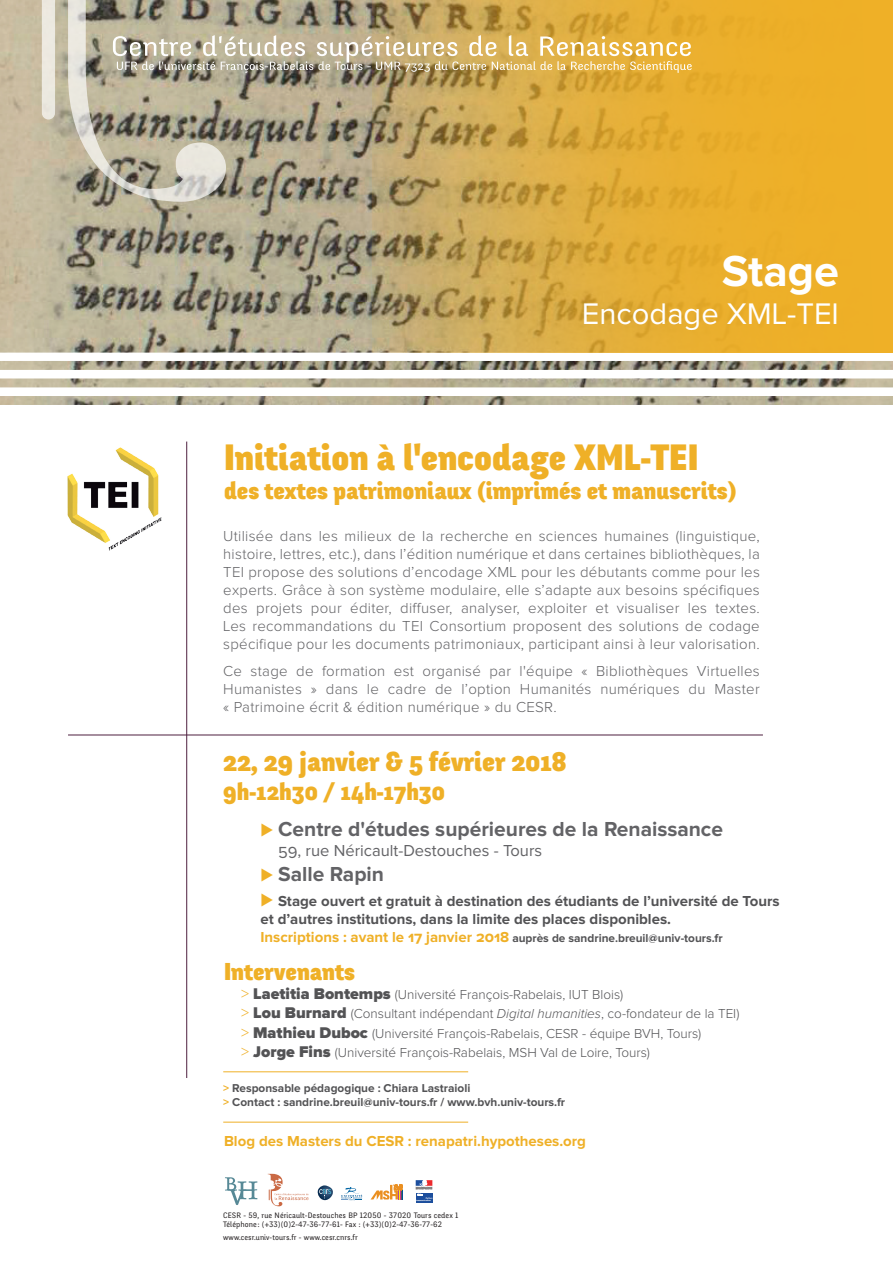
<style>
.page{position:relative;width:893px;height:1263px;background:#fff}
.page>*{position:absolute;margin:0;border:0;box-sizing:border-box;transform-origin:0 0}
.t1{font:700 45px "Proxima Nova";color:#fff}
.t2{font:900 36px "Fengardo Neue";color:#efb027}
.t3{font:30.9px "Proxima Nova";color:#fff}
.t4{font:900 27px "Fengardo Neue";color:#efb027}
.t5{font:900 24px "Fengardo Neue";color:#efb027}
.t6{font:700 21px "Proxima Nova";color:#636366}
.t7{font:16.5px "Proxima Nova";color:#636366}
.t8{font:300 15px/18px "Proxima Nova";letter-spacing:.02em;color:#636366;text-align:justify}
.t9{font:700 15px/18px "Proxima Nova";color:#535355}
.t10{font:700 15px "Proxima Nova";color:#efb027}
.t11{font:300 13.5px/19.4px "Proxima Nova";color:#535355}
.t12{font:700 11.85px/14.2px "Proxima Nova";color:#535355}
.t13{font:7.8px/9.4px "Fengardo Neue";letter-spacing:.01em;color:#231f20}
.s1{color:#efb027}
.s2{font-size:21px;color:#efb027}
.s3{font-size:15px;color:#efb027}
.s4{font-size:16.05px;color:#efb027}
.s5{font-weight:900;font-size:16.05px}
.s6{font-style:italic}
</style>
<div class="page">
<img style="left:0;top:0;width:893px;height:405px">
<svg style="left:317px;top:1185px;width:16px;height:15px"></svg>
<svg style="left:341px;top:1187px;width:21px;height:13px"></svg>
<svg style="left:371px;top:1185px;width:32px;height:14px"></svg>
<svg style="left:268px;top:1174px;width:40px;height:32px"></svg>
<div style="left:416px;top:1193px;width:16px;height:9px;background:#1c4e9d"></div>
<svg style="left:416px;top:1180px;width:17px;height:21px"></svg>
<hr style="left:223px;top:1122px;width:245px;height:1px;background:#efb027">
<hr style="left:223px;top:1071px;width:245px;height:1px;background:#efb027">
<svg style="left:372px;top:0;width:521px;height:353px;background:#e0ab37"></svg>
<img style="left:67px;top:447px;width:95px;height:104px">
<svg style="left:225px;top:1177px;width:33px;height:28px"></svg>
<img style="left:28px;top:0;width:664px;height:202px">
<hr style="left:186px;top:441px;width:1px;height:637px;background:#4e1f3f">
<hr style="left:68px;top:735px;width:695px;height:1px;background:#4e1f3f">
<h1 class="t1" style="left:722px;top:251px;width:119px">Stage</h1>
<h3 class="t3" style="left:582px;top:299px;width:258px">Encodage XML-TEI</h3>
<h2 class="t2" style="left:224px;top:437px;width:476px">Initiation à l'encodage XML-TEI</h2>
<h3 class="t5" style="left:224px;top:477px;width:514px">des textes patrimoniaux (imprimés et manuscrits)</h3>
<p class="t8" style="left:223px;top:528px;width:538px">Utilisée dans les milieux de la recherche en sciences humaines (linguistique, histoire, lettres, etc.), dans l’édition numérique et dans certaines bibliothèques, la TEI propose des solutions d’encodage XML pour les débutants comme pour les experts. Grâce à son système modulaire, elle s’adapte aux besoins spécifiques des projets pour éditer, diffuser, analyser, exploiter et visualiser les textes.<br>Les recommandations du TEI Consortium proposent des solutions de codage spécifique pour les documents patrimoniaux, participant ainsi à leur valorisation.</p>
<p class="t8" style="left:223px;top:662px;width:538px">Ce stage de formation est organisé par l'équipe « Bibliothèques Virtuelles Humanistes » dans le cadre de l’option Humanités numériques du Master « Patrimoine écrit &amp; édition numérique » du CESR.</p>
<h3 class="t4" style="left:223px;top:747px;width:345px">22, 29 janvier &amp; 5 février 2018</h3>
<h3 class="t5" style="left:223px;top:778px;width:223px">9h-12h30 / 14h-17h30</h3>
<h3 class="t6" style="left:260px;top:820px;width:464px"><span class="s1">⊲</span> Centre d'études supérieures de la Renaissance</h3>
<p class="t7" style="left:278px;top:843px;width:266px">59, rue Néricault-Destouches - Tours</p>
<h3 class="t6" style="left:260px;top:864px;width:125px"><span class="s1">⊲</span> Salle Rapin</h3>
<p class="t9" style="left:260px;top:893px;width:521px"><span class="s2">⊲</span> Stage ouvert et gratuit à destination des étudiants de l’université de Tours et d’autres institutions, dans la limite des places disponibles.</p>
<p class="t12" style="left:260px;top:931px;width:464px"><span class="s3">Inscriptions : avant le 17 janvier 2018</span> auprès de sandrine.breuil@univ-tours.fr</p>
<h3 class="t5" style="left:224px;top:958px;width:132px">Intervenants</h3>
<p class="t11" style="left:241px;top:985px;width:500px"><span class="s4">&gt;</span> <span class="s5">Laetitia Bontemps</span> (Université François-Rabelais, IUT Blois)<br><span class="s4">&gt;</span> <span class="s5">Lou Burnard</span> (Consultant indépendant <span class="s6">Digital humanities</span>, co-fondateur de la TEI) <span class="s4">&gt;</span> <span class="s5">Mathieu Duboc</span> (Université François-Rabelais, CESR - équipe BVH, Tours)<br><span class="s4">&gt;</span> <span class="s5">Jorge Fins</span> (Université François-Rabelais, MSH Val de Loire, Tours)</p>
<p class="t12" style="left:223px;top:1081px;width:343px"><span class="s1">&gt;</span> Responsable pédagogique : Chiara Lastraioli<br><span class="s1">&gt;</span> Contact : sandrine.breuil@univ-tours.fr / www.bvh.univ-tours.fr</p>
<p class="t10" style="left:224px;top:1134px;width:363px">Blog des Masters du CESR : renapatri.hypotheses.org</p>
<p class="t13" style="left:223px;top:1211px;width:237px">CESR - 59, rue Néricault-Destouches BP 12050 - 37020 Tours cedex 1<br>Téléphone : (+33)(0)2-47-36-77-61- Fax : (+33)(0)2-47-36-77-62</p>
<p class="t13" style="left:223px;top:1233px;width:136px">www.cesr.univ-tours.fr - www.cesr.cnrs.fr</p>
</div>
